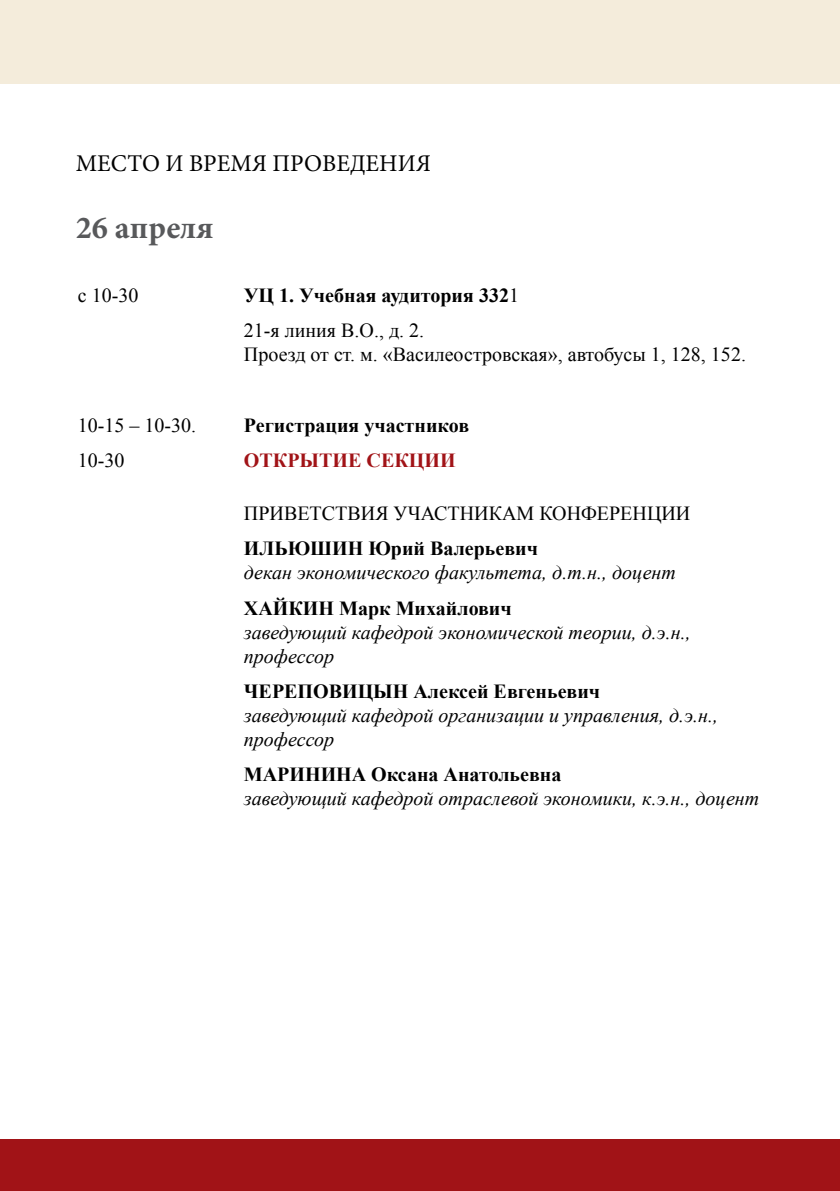
<style>
.page{position:relative;width:840px;height:1191px;background:#fff}
.page>*{position:absolute;margin:0;border:0;box-sizing:border-box;transform-origin:0 0}
.t1{font:700 32px "Minion Pro";color:#58595b}
.t2{font:24px "Minion Pro";color:#000}
.t3{font:italic 20px/24px "Times New Roman";color:#000}
.t4{font:700 20px/35.4px "Times New Roman";color:#000}
.t5{font:20px "Times New Roman";color:#000}
.t6{font:700 20px "Times New Roman";color:#a11317}
.s1{font-weight:400}
</style>
<div class="page">
<div style="left:0;top:1139px;width:839px;height:52px;background:#a11317"></div>
<div style="left:0;top:0;width:839px;height:83px;background:#f4ecdb"></div>
<p class="t2" style="left:76px;top:147px;width:356px">МЕСТО И ВРЕМЯ ПРОВЕДЕНИЯ</p>
<h1 class="t1" style="left:76px;top:205px;width:139px">26 апреля</h1>
<p class="t5" style="left:78px;top:282px;width:62px">с 10-30</p>
<p class="t4" style="left:244px;top:277px;width:276px">УЦ 1. Учебная аудитория 332<span class="s1">1<br>21-я линия В.О., д. 2.</span></p>
<p class="t5" style="left:244px;top:341px;width:503px">Проезд от ст. м. «Василеостровская», автобусы 1, 128, 152.</p>
<p class="t5" style="left:78px;top:412px;width:120px">10-15 – 10-30.</p>
<p class="t4" style="left:244px;top:407px;width:226px">Регистрация участников</p>
<p class="t5" style="left:78px;top:447px;width:48px">10-30</p>
<p class="t6" style="left:244px;top:447px;width:213px">ОТКРЫТИЕ СЕКЦИИ</p>
<p class="t5" style="left:244px;top:500px;width:447px">Прив етств ия участникам конференции</p>
<p class="t4" style="left:244px;top:530px;width:295px">Ильюшин Юрий Валерьевич</p>
<p class="t3" style="left:244px;top:560px;width:433px">декан экономического факультета, д.т.н., доцент</p>
<p class="t4" style="left:244px;top:589px;width:269px">Хайкин Марк Михайлович</p>
<p class="t3" style="left:244px;top:619px;width:448px">заведующий кафедрой экономической теории, д.э.н., профессор</p>
<p class="t4" style="left:244px;top:673px;width:29px">Чере</p>
<p class="t4" style="left:297px;top:673px;width:33px">повицы</p>
<p class="t4" style="left:392px;top:673px;width:209px">н Алексей Евгеньевич</p>
<p class="t3" style="left:244px;top:703px;width:475px">заведующий кафедрой организации и управления, д.э.н., профессор</p>
<p class="t4" style="left:244px;top:756px;width:319px">Маринина Оксана Анатольевна</p>
<p class="t3" style="left:244px;top:786px;width:516px">заведующий кафедрой отраслевой экономики, к.э.н., доцент</p>
</div>
